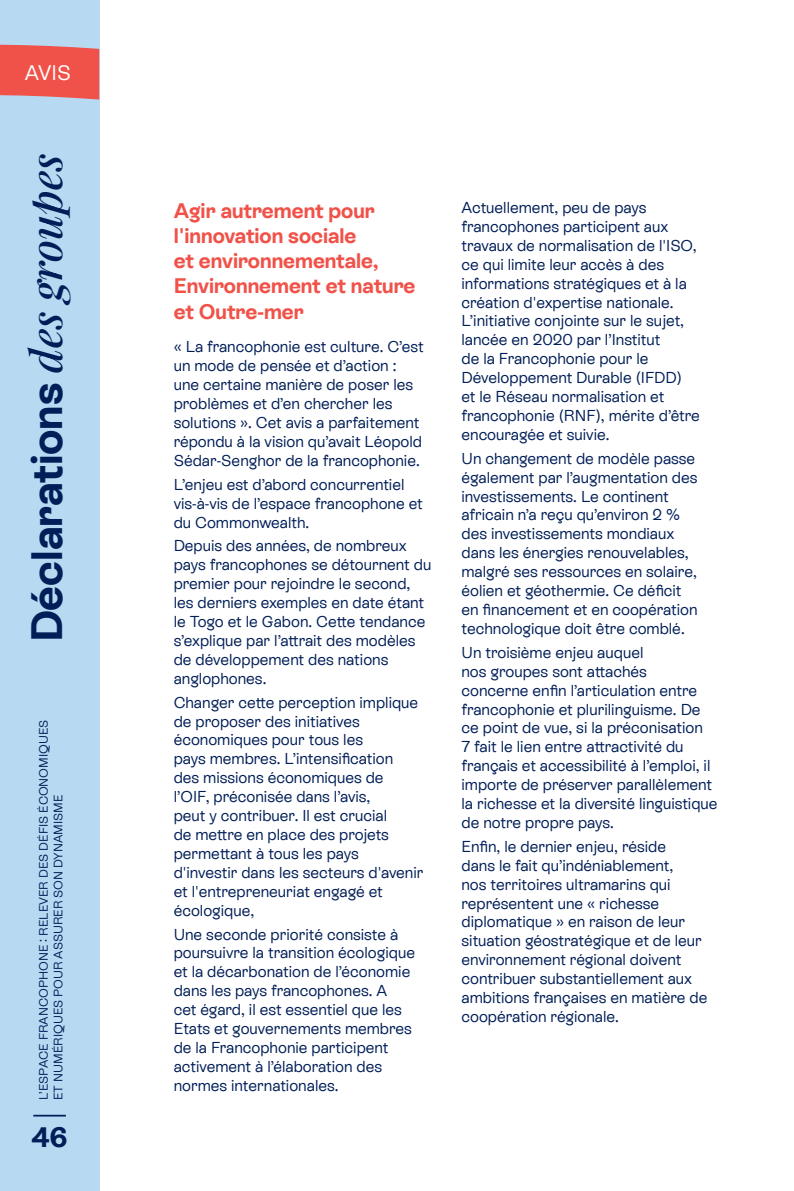
<style>
.page{position:relative;width:794px;height:1191px;background:#fff}
.page>*{position:absolute;margin:0;border:0;box-sizing:border-box;transform-origin:0 0}
.t1{font:700 43.75px "ES Rebond Grotesque";color:#001e57}
.t2{font:700 28px "ES Rebond Grotesque";color:#001e57}
.titre_declarations_groupes{font:700 21px/25.2px "ES Rebond Grotesque";color:#f05249}
.t3{font:21px "ES Rebond Grotesque";color:#fff}
.Texte_courant{font:15.75px/18.9px "ES Rebond Grotesque";color:#001e57}
.t4{font:12.25px/14.7px "ES Rebond Grotesque";color:#001e57}
.s1{font-family:"Playfair Display";font-weight:500;font-style:italic}
</style>
<div class="page">
<div style="left:0;top:0;width:99px;height:1191px;background:#b7daf2"></div>
<svg style="left:0;top:35px;width:100px;height:79px"></svg>
<hr style="left:33px;top:1114px;width:33px;height:2px;background:#001e57">
<h3 class="t3" style="left:25px;top:59px;width:47px">AVIS</h3>
<h1 class="t1" style="left:17px;top:642px;width:491px;rotate:-90deg">Déclarations <span class="s1">des groupes</span></h1>
<p class="t4" style="left:36px;top:1100px;width:382px;rotate:-90deg">L’ESPACE FRANCOPHONE : RELEVER DES DÉFIS ÉCONOMIQUES<br>ET NUMÉRIQUES POUR ASSURER SON DYNAMISME</p>
<h2 class="t2" style="left:31px;top:1118px;width:38px">46</h2>
<p class="titre_declarations_groupes" style="left:174px;top:197px;width:243px">Agir autrement pour l'innovation sociale<br>et environnementale,<br>Environnement et nature et Outre-mer</p>
<p class="Texte_courant" style="left:174px;top:337px;width:252px">« La francophonie est culture. C’est un mode de pensée et d’action : une certaine manière de poser les problèmes et d’en chercher les solutions ». Cet avis a parfaitement répondu à la vision qu’avait Léopold Sédar-Senghor de la francophonie.</p>
<p class="Texte_courant" style="left:174px;top:474px;width:251px">L’enjeu est d’abord concurrentiel vis-à-vis de l’espace francophone et du Commonwealth.</p>
<p class="Texte_courant" style="left:174px;top:536px;width:259px">Depuis des années, de nombreux pays francophones se détournent du premier pour rejoindre le second, les derniers exemples en date étant le Togo et le Gabon. Cette tendance s’explique par l’attrait des modèles de développement des nations anglophones.</p>
<p class="Texte_courant" style="left:174px;top:692px;width:251px">Changer cette perception implique de proposer des initiatives économiques pour tous les<br>pays membres. L’intensification<br>des missions économiques de l’OIF, préconisée dans l’avis,<br>peut y contribuer. Il est crucial<br>de mettre en place des projets permettant à tous les pays d'investir dans les secteurs d'avenir et l'entrepreneuriat engagé et écologique,</p>
<p class="Texte_courant" style="left:174px;top:924px;width:243px">Une seconde priorité consiste à poursuivre la transition écologique et la décarbonation de l’économie dans les pays francophones. A<br>cet égard, il est essentiel que les<br>Etats et gouvernements membres de la Francophonie participent activement à l’élaboration des normes internationales.</p>
<p class="Texte_courant" style="left:461px;top:197px;width:240px">Actuellement, peu de pays francophones participent aux travaux de normalisation de l'ISO, ce qui limite leur accès à des informations stratégiques et à la création d'expertise nationale.<br>L’initiative conjointe sur le sujet, lancée en 2020 par l’Institut<br>de la Francophonie pour le<br>Développement Durable (IFDD) et le Réseau normalisation et francophonie (RNF), mérite d’être encouragée et suivie.</p>
<p class="Texte_courant" style="left:461px;top:448px;width:238px">Un changement de modèle passe également par l’augmentation des investissements. Le continent africain n’a reçu qu’environ 2 % des investissements mondiaux dans les énergies renouvelables, malgré ses ressources en solaire, éolien et géothermie. Ce déficit en financement et en coopération technologique doit être comblé.</p>
<p class="Texte_courant" style="left:461px;top:642px;width:257px">Un troisième enjeu auquel<br>nos groupes sont attachés concerne enfin l’articulation entre francophonie et plurilinguisme. De ce point de vue, si la préconisation<br>7 fait le lien entre attractivité du français et accessibilité à l’emploi, il importe de préserver parallèlement la richesse et la diversité linguistique de notre propre pays.</p>
<p class="Texte_courant" style="left:461px;top:836px;width:247px">Enfin, le dernier enjeu, réside<br>dans le fait qu’indéniablement,<br>nos territoires ultramarins qui représentent une « richesse diplomatique » en raison de leur situation géostratégique et de leur environnement régional doivent contribuer substantiellement aux ambitions françaises en matière de coopération régionale.</p>
</div>
